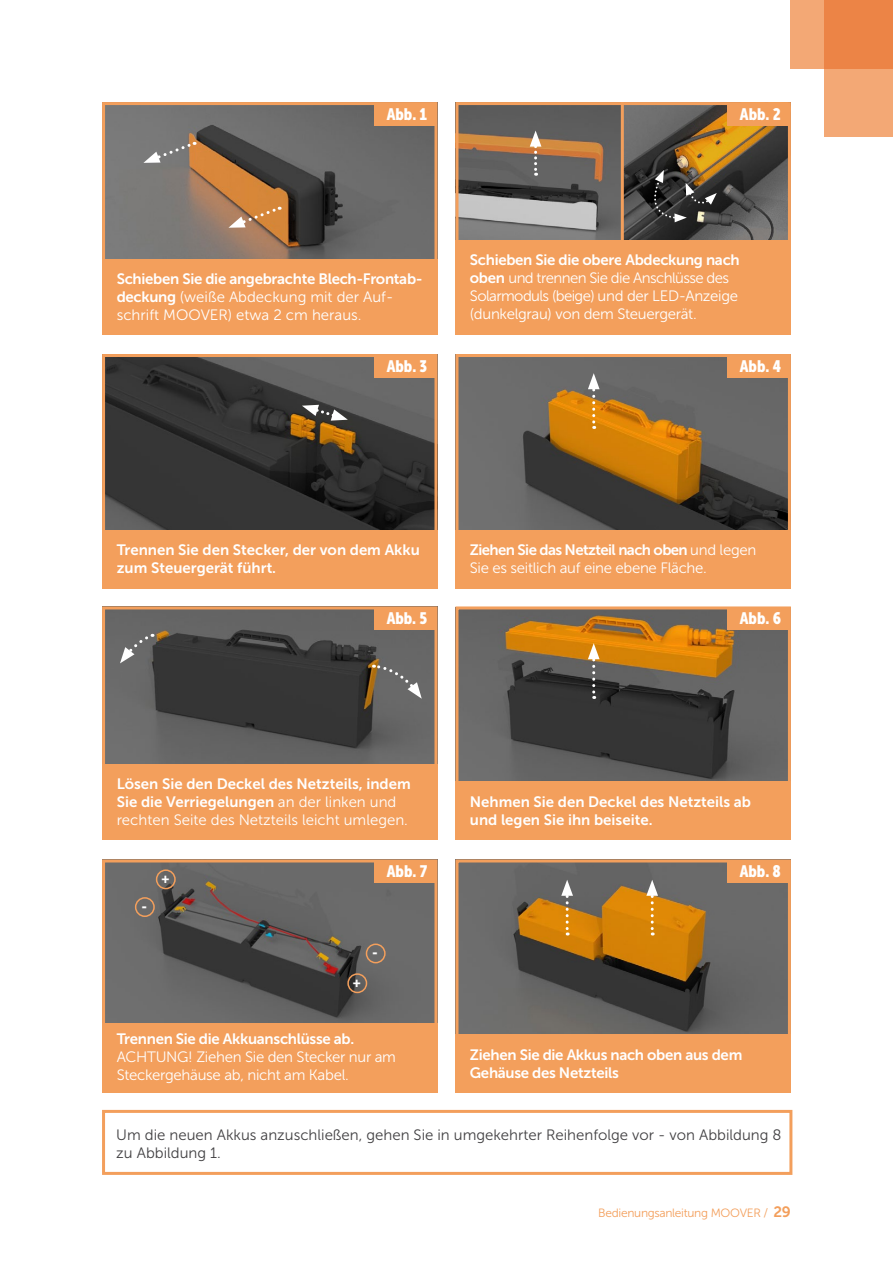
<style>
.page{position:relative;width:893px;height:1263px;background:#fff}
.page>*{position:absolute;margin:0;border:0;box-sizing:border-box;transform-origin:0 0}
.t1{font:16.5px "Museo Sans Cond 900";color:#fff}
.t2{font:15px/18px "Museo Sans 700";color:#fff}
.t3{font:15px/18px "Museo Sans 700";letter-spacing:-.02em;color:#fff}
.t4{font:15px/18px "Museo Sans 300";color:#fff}
.t5{font:15px/18px "Museo Sans 300";letter-spacing:-.04em;color:#fff}
.t6{font:15px/18px "Museo Sans 300";letter-spacing:-.02em;color:#fff}
.t7{font:15px/18px "Museo Sans 300";color:#414042}
.t8{font:15px "Museo Sans 700";letter-spacing:-.04em;color:#fff}
.t9{font:12.75px "Museo Sans 900";color:#fff}
.t10{font:12px "Museo Sans 300";letter-spacing:-.025em;color:#f39f5c}
.s1{font-family:"Museo Sans 700"}
.s2{font-family:"Museo Sans 300"}
.s3{font-family:"Museo Sans 700";font-size:15px}
</style>
<div class="page">
<img style="left:106px;top:106px;width:327px;height:154px">
<div style="left:102px;top:102px;width:335px;height:220px;border:3px solid #f39f5c"></div>
<img style="left:106px;top:610px;width:327px;height:154px">
<div style="left:102px;top:606px;width:335px;height:220px;border:3px solid #f39f5c"></div>
<img style="left:106px;top:358px;width:327px;height:172px">
<div style="left:102px;top:354px;width:335px;height:221px;border:3px solid #f39f5c"></div>
<img style="left:106px;top:863px;width:327px;height:160px">
<div style="left:102px;top:859px;width:335px;height:220px;border:3px solid #f39f5c"></div>
<img style="left:459px;top:106px;width:162px;height:134px">
<img style="left:624px;top:106px;width:163px;height:134px">
<div style="left:455px;top:102px;width:336px;height:220px;border:3px solid #f39f5c"></div>
<img style="left:459px;top:610px;width:328px;height:171px">
<div style="left:455px;top:606px;width:336px;height:220px;border:3px solid #f39f5c"></div>
<img style="left:459px;top:358px;width:328px;height:172px">
<div style="left:455px;top:354px;width:336px;height:221px;border:3px solid #f39f5c"></div>
<img style="left:459px;top:863px;width:328px;height:171px">
<div style="left:455px;top:859px;width:336px;height:220px;border:3px solid #f39f5c"></div>
<div style="left:102px;top:260px;width:335px;height:75px;background:#f39f5c"></div>
<div style="left:102px;top:764px;width:335px;height:76px;background:#f39f5c"></div>
<div style="left:102px;top:530px;width:335px;height:58px;background:#f39f5c"></div>
<div style="left:102px;top:1023px;width:335px;height:70px;background:#f39f5c"></div>
<div style="left:455px;top:240px;width:336px;height:95px;background:#f39f5c"></div>
<div style="left:455px;top:781px;width:336px;height:59px;background:#f39f5c"></div>
<div style="left:455px;top:530px;width:336px;height:58px;background:#f39f5c"></div>
<div style="left:455px;top:1034px;width:336px;height:59px;background:#f39f5c"></div>
<div style="left:374px;top:103px;width:63px;height:22px;background:#f39f5c"></div>
<div style="left:374px;top:607px;width:63px;height:23px;background:#f39f5c"></div>
<div style="left:374px;top:355px;width:63px;height:22px;background:#f39f5c"></div>
<div style="left:374px;top:860px;width:63px;height:23px;background:#f39f5c"></div>
<div style="left:727px;top:103px;width:63px;height:22px;background:#f39f5c"></div>
<div style="left:727px;top:607px;width:63px;height:23px;background:#f39f5c"></div>
<div style="left:727px;top:355px;width:63px;height:22px;background:#f39f5c"></div>
<div style="left:727px;top:860px;width:63px;height:23px;background:#f39f5c"></div>
<svg style="left:143px;top:141px;width:52px;height:22px"></svg>
<svg style="left:228px;top:205px;width:52px;height:23px"></svg>
<svg style="left:530px;top:131px;width:11px;height:45px"></svg>
<svg style="left:588px;top:373px;width:12px;height:56px"></svg>
<svg style="left:588px;top:643px;width:12px;height:56px"></svg>
<svg style="left:561px;top:880px;width:12px;height:55px"></svg>
<svg style="left:646px;top:880px;width:12px;height:55px"></svg>
<svg style="left:373px;top:663px;width:49px;height:36px;background:#777571"></svg>
<svg style="left:120px;top:633px;width:33px;height:30px"></svg>
<div style="left:102px;top:1110px;width:690px;height:65px;border:3px solid #f39f5c"></div>
<div style="left:156px;top:869px;width:20px;height:20px;border:2px solid #f39f5c;border-radius:50%"></div>
<div style="left:347px;top:973px;width:20px;height:20px;border:2px solid #f39f5c;border-radius:50%"></div>
<div style="left:366px;top:943px;width:20px;height:20px;border:2px solid #f39f5c;border-radius:50%"></div>
<div style="left:135px;top:897px;width:20px;height:20px;border:2px solid #f39f5c;border-radius:50%"></div>
<div style="left:790px;top:0;width:103px;height:68px;background:#f3a875"></div>
<svg style="left:824px;top:0;width:69px;height:137px;background:#ef955d"></svg>
<hr style="left:621px;top:102px;width:3px;height:162px;background:#f39f5c">
<svg style="left:302px;top:405px;width:46px;height:16px"></svg>
<svg style="left:646px;top:170px;width:71px;height:52px;background:#49443e"></svg>
<p class="t1" style="left:387px;top:105px;width:42px">Abb. 1</p>
<p class="t1" style="left:740px;top:105px;width:42px">Abb. 2</p>
<p class="t3" style="left:117px;top:270px;width:307px">Schieben Sie die angebrachte Blech-Frontab-</p>
<p class="t4" style="left:117px;top:288px;width:278px"><span class="s1">deckung</span> (weiße Abdeckung mit der Auf&shy;schrift MOOVER) etwa 2 cm heraus.</p>
<p class="t1" style="left:387px;top:357px;width:42px">Abb. 3</p>
<p class="t3" style="left:470px;top:251px;width:271px">Schieben Sie die obere Abdeckung nach</p>
<p class="t5" style="left:470px;top:269px;width:270px"><span class="s1">oben</span> und trennen Sie die Anschlüsse des<br>Solarmoduls (beige) und der LED-Anzeige (dunkelgrau) von dem Steuergerät.</p>
<p class="t1" style="left:740px;top:357px;width:43px">Abb. 4</p>
<p class="t2" style="left:117px;top:541px;width:305px">Trennen Sie den Stecker, der von dem Akku zum Steuergerät führt.</p>
<p class="t1" style="left:387px;top:609px;width:42px">Abb. 5</p>
<p class="t8" style="left:470px;top:542px;width:288px">Ziehen Sie das Netzteil nach oben <span class="s2">und legen</span></p>
<p class="t6" style="left:470px;top:559px;width:238px">Sie es seitlich auf eine ebene Fläche.</p>
<p class="t1" style="left:740px;top:609px;width:43px">Abb. 6</p>
<p class="t2" style="left:117px;top:774px;width:296px">Lösen Sie den Deckel des Netzteils, indem<br>Sie die Verriegelungen <span class="s2">an der linken und</span></p>
<p class="t4" style="left:117px;top:811px;width:293px">rechten Seite des Netzteils leicht umlegen.</p>
<p class="t9" style="left:141px;top:899px;width:7px">-</p>
<p class="t9" style="left:161px;top:871px;width:10px">+</p>
<p class="t1" style="left:387px;top:862px;width:42px">Abb. 7</p>
<p class="t9" style="left:353px;top:975px;width:10px">+</p>
<p class="t9" style="left:372px;top:945px;width:7px">-</p>
<p class="t3" style="left:117px;top:1030px;width:239px">Trennen Sie die Akkuanschlüsse ab.</p>
<p class="t6" style="left:117px;top:1048px;width:281px">ACHTUNG! Ziehen Sie den Stecker nur am<br>Steckergehäuse ab, nicht am Kabel.</p>
<p class="t2" style="left:470px;top:793px;width:283px">Nehmen Sie den Deckel des Netzteils ab und legen Sie ihn beiseite.</p>
<p class="t1" style="left:740px;top:862px;width:43px">Abb. 8</p>
<p class="t3" style="left:470px;top:1046px;width:274px">Ziehen Sie die Akkus nach oben aus dem<br>Gehäuse des Netzteils</p>
<p class="t7" style="left:116px;top:1126px;width:667px">Um die neuen Akkus anzuschließen, gehen Sie in umgekehrter Reihenfolge vor - von Abbildung 8 zu Abbildung 1.</p>
<p class="t10" style="left:598px;top:1206px;width:194px">Bedienungsanleitung MOOVER / <span class="s3">29</span></p>
</div>
